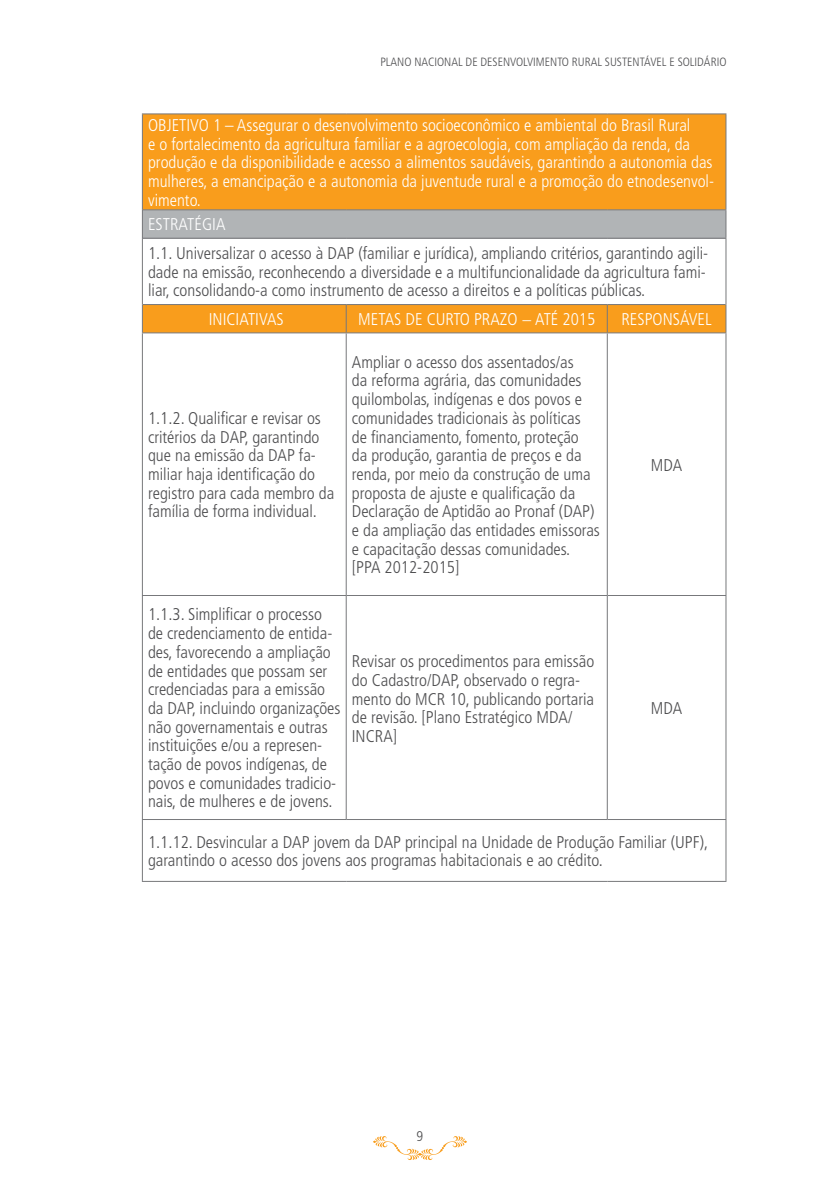
<style>
.page{position:relative;width:840px;height:1191px;background:#fff}
.page>*{position:absolute;margin:0;border:0;box-sizing:border-box;transform-origin:0 0}
.t1{font:300 condensed 17px/18.8px "Frutiger LT Std";color:#4d4d4f}
.t2{font:300 condensed 17px/18.6px "Frutiger LT Std";color:#fff}
.t3{font:300 condensed 14px "Frutiger LT Std";color:#4d4d4f}
.t4{font:300 condensed 12px "Frutiger LT Std";color:#4d4d4f}
</style>
<div class="page">
<svg style="left:373px;top:1136px;width:93px;height:24px"></svg>
<svg style="left:143px;top:114px;width:582px;height:218px;fill:#f99d1c"></svg>
<div style="left:142px;top:210px;width:583px;height:28px;background:#b1b4b6"></div>
<hr style="left:142px;top:113px;width:204px;height:1px;background:#77787b">
<hr style="left:142px;top:114px;width:1px;height:96px;background:#77787b">
<hr style="left:346px;top:113px;width:261px;height:1px;background:#77787b">
<hr style="left:607px;top:113px;width:119px;height:1px;background:#77787b">
<hr style="left:725px;top:114px;width:1px;height:95px;background:#77787b">
<hr style="left:142px;top:238px;width:1px;height:66px;background:#77787b">
<hr style="left:725px;top:239px;width:1px;height:65px;background:#77787b">
<svg style="left:142px;top:304px;width:1px;height:28px"></svg>
<svg style="left:725px;top:304px;width:1px;height:28px"></svg>
<hr style="left:142px;top:332px;width:204px;height:1px;background:#77787b">
<hr style="left:142px;top:333px;width:1px;height:262px;background:#77787b">
<hr style="left:346px;top:332px;width:261px;height:1px;background:#77787b">
<hr style="left:607px;top:332px;width:119px;height:1px;background:#77787b">
<hr style="left:725px;top:333px;width:1px;height:262px;background:#77787b">
<hr style="left:142px;top:595px;width:204px;height:1px;background:#77787b">
<hr style="left:142px;top:596px;width:1px;height:223px;background:#77787b">
<hr style="left:346px;top:595px;width:261px;height:1px;background:#77787b">
<hr style="left:607px;top:595px;width:119px;height:1px;background:#77787b">
<hr style="left:725px;top:596px;width:1px;height:223px;background:#77787b">
<hr style="left:142px;top:819px;width:204px;height:1px;background:#77787b">
<hr style="left:142px;top:820px;width:1px;height:61px;background:#77787b">
<hr style="left:346px;top:819px;width:261px;height:1px;background:#77787b">
<hr style="left:607px;top:819px;width:119px;height:1px;background:#77787b">
<hr style="left:725px;top:820px;width:1px;height:61px;background:#77787b">
<hr style="left:142px;top:881px;width:204px;height:1px;background:#77787b">
<hr style="left:346px;top:881px;width:261px;height:1px;background:#77787b">
<hr style="left:607px;top:881px;width:119px;height:1px;background:#77787b">
<hr style="left:143px;top:304px;width:203px;height:1px;background:#77787b">
<hr style="left:346px;top:304px;width:261px;height:1px;background:#77787b">
<svg style="left:345px;top:305px;width:1px;height:27px"></svg>
<hr style="left:607px;top:304px;width:118px;height:1px;background:#77787b">
<svg style="left:606px;top:305px;width:1px;height:27px"></svg>
<hr style="left:345px;top:333px;width:1px;height:262px;background:#77787b">
<hr style="left:606px;top:333px;width:1px;height:262px;background:#77787b">
<hr style="left:345px;top:596px;width:1px;height:223px;background:#77787b">
<hr style="left:606px;top:596px;width:1px;height:223px;background:#77787b">
<svg style="left:142px;top:210px;width:1px;height:28px"></svg>
<hr style="left:143px;top:209px;width:203px;height:1px;background:#77787b">
<hr style="left:346px;top:209px;width:261px;height:1px;background:#77787b">
<hr style="left:607px;top:209px;width:119px;height:1px;background:#77787b">
<svg style="left:725px;top:210px;width:1px;height:28px"></svg>
<hr style="left:143px;top:238px;width:203px;height:1px;background:#77787b">
<hr style="left:346px;top:238px;width:261px;height:1px;background:#77787b">
<hr style="left:607px;top:238px;width:119px;height:1px;background:#77787b">
<p class="t4" style="left:380px;top:55px;width:347px">PLANO NACIONAL DE DESENVOLVIMENTO RURAL SUSTENTÁVEL E SOLIDÁRIO</p>
<p class="t2" style="left:148px;top:116px;width:567px">OBJETIVO 1 – Assegurar o desenvolvimento socioeconômico e ambiental do Brasil Rural<br>e o fortalecimento da agricultura familiar e a agroecologia, com ampliação da renda, da produção e da disponibilidade e acesso a alimentos saudáveis, garantindo a autonomia das mulheres, a emancipação e a autonomia da juventude rural e a promoção do etnodesenvol&shy;vimento.</p>
<p class="t2" style="left:148px;top:215px;width:79px">ESTRATÉGIA</p>
<p class="t1" style="left:148px;top:244px;width:561px">1.1. Universalizar o acesso à DAP (familiar e jurídica), ampliando critérios, garantindo agili&shy;dade na emissão, reconhecendo a diversidade e a multifuncionalidade da agricultura fami&shy;liar, consolidando-a como instrumento de acesso a direitos e a políticas públicas.</p>
<p class="t2" style="left:209px;top:310px;width:76px">INICIATIVAS</p>
<p class="t2" style="left:358px;top:310px;width:238px">METAS DE CURTO PRAZO − ATÉ 2015</p>
<p class="t2" style="left:621px;top:310px;width:92px">RESPONSÁVEL</p>
<p class="t1" style="left:148px;top:409px;width:188px">1.1.2. Qualificar e revisar os critérios da DAP, garantindo que na emissão da DAP fa&shy;miliar haja identificação do registro para cada membro da família de forma individual.</p>
<p class="t1" style="left:351px;top:353px;width:249px">Ampliar o acesso dos assentados/as<br>da reforma agrária, das comunidades quilombolas, indígenas e dos povos e comunidades tradicionais às políticas de financiamento, fomento, proteção<br>da produção, garantia de preços e da renda, por meio da construção de uma proposta de ajuste e qualificação da Declaração de Aptidão ao Pronaf (DAP) e da ampliação das entidades emissoras e capacitação dessas comunidades. [PPA 2012-2015]</p>
<p class="t1" style="left:148px;top:605px;width:194px">1.1.3. Simplificar o processo de credenciamento de entida&shy;des, favorecendo a ampliação de entidades que possam ser credenciadas para a emissão da DAP, incluindo organizações não governamentais e outras instituições e/ou a represen&shy;tação de povos indígenas, de povos e comunidades tradicio&shy;nais, de mulheres e de jovens.</p>
<p class="t1" style="left:351px;top:652px;width:244px">Revisar os procedimentos para emissão do Cadastro/DAP, observado o regra&shy;mento do MCR 10, publicando portaria de revisão. [Plano Estratégico MDA/<br>INCRA]</p>
<p class="t1" style="left:650px;top:455px;width:33px">MDA</p>
<p class="t1" style="left:650px;top:699px;width:33px">MDA</p>
<p class="t1" style="left:148px;top:832px;width:561px">1.1.12. Desvincular a DAP jovem da DAP principal na Unidade de Produção Familiar (UPF), garantindo o acesso dos jovens aos programas habitacionais e ao crédito.</p>
<p class="t3" style="left:416px;top:1128px;width:8px">9</p>
</div>
